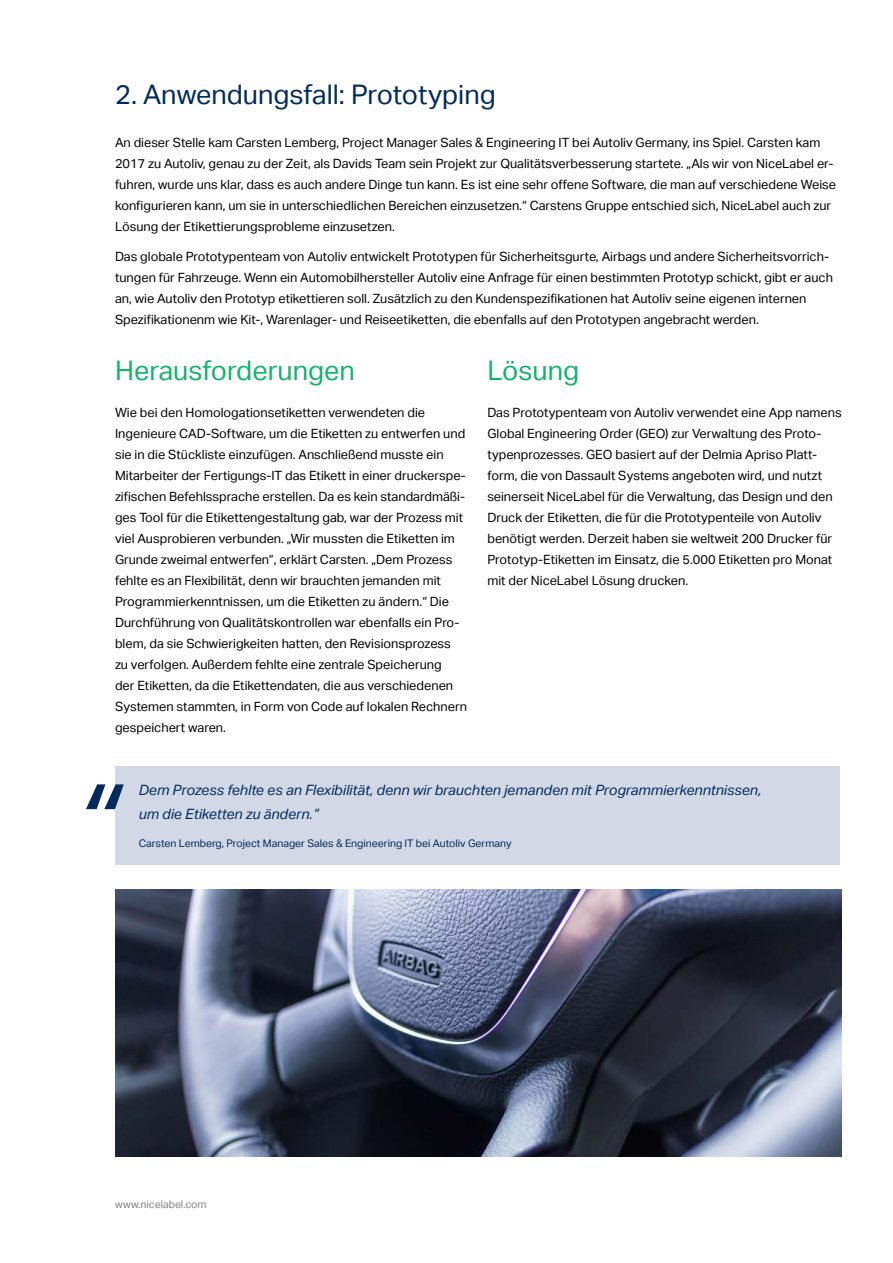
<style>
.page{position:relative;width:893px;height:1263px;background:#fff}
.page>*{position:absolute;margin:0;border:0;box-sizing:border-box;transform-origin:0 0}
.t1{font:27px "Aktiv Grotesk";color:#002b5c}
.t2{font:27px "Aktiv Grotesk";color:#12b46a}
.t3{font:italic 14.25px/24px "Aktiv Grotesk";color:#002b5c}
.t4{font:12.75px/21px "Aktiv Grotesk";color:#000}
.t5{font:10.5px "Aktiv Grotesk";color:#002b5c}
.t6{font:10.5px "Aktiv Grotesk";color:#808285}
</style>
<div class="page">
<div style="left:116px;top:766px;width:724px;height:99px;background:#d3d8e6"></div>
<svg style="left:86px;top:784px;width:38px;height:25px"></svg>
<img style="left:115px;top:889px;width:727px;height:268px">
<h1 class="t1" style="left:115px;top:79px;width:382px">2. Anwendungsfall: Prototyping</h1>
<p class="t4" style="left:115px;top:132px;width:722px">An dieser Stelle kam Carsten Lemberg, Project Manager Sales &amp; Engineering IT bei Autoliv Germany, ins Spiel. Carsten kam 2017 zu Autoliv, genau zu der Zeit, als Davids Team sein Projekt zur Qualitätsverbesserung startete. „Als wir von NiceLabel er&shy;fuhren, wurde uns klar, dass es auch andere Dinge tun kann. Es ist eine sehr offene Software, die man auf verschiedene Weise konfigurieren kann, um sie in unterschiedlichen Bereichen einzusetzen.“ Carstens Gruppe entschied sich, NiceLabel auch zur Lösung der Etikettierungsprobleme einzusetzen.</p>
<p class="t4" style="left:115px;top:246px;width:719px">Das globale Prototypenteam von Autoliv entwickelt Prototypen für Sicherheitsgurte, Airbags und andere Sicherheitsvorrich&shy;tungen für Fahrzeuge. Wenn ein Automobilhersteller Autoliv eine Anfrage für einen bestimmten Prototyp schickt, gibt er auch an, wie Autoliv den Prototyp etikettieren soll. Zusätzlich zu den Kundenspezifikationen hat Autoliv seine eigenen internen Spezifikationenm wie Kit-, Warenlager- und Reiseetiketten, die ebenfalls auf den Prototypen angebracht werden.</p>
<h1 class="t2" style="left:115px;top:355px;width:242px">Herausforderungen</h1>
<p class="t4" style="left:115px;top:402px;width:353px">Wie bei den Homologationsetiketten verwendeten die Ingenieure CAD-Software, um die Etiketten zu entwerfen und sie in die Stückliste einzufügen. Anschließend musste ein Mitarbeiter der Fertigungs-IT das Etikett in einer druckerspe&shy;zifischen Befehlssprache erstellen. Da es kein standardmäßi&shy;ges Tool für die Etikettengestaltung gab, war der Prozess mit viel Ausprobieren verbunden. „Wir mussten die Etiketten im Grunde zweimal entwerfen“, erklärt Carsten. „Dem Prozess fehlte es an Flexibilität, denn wir brauchten jemanden mit Programmierkenntnissen, um die Etiketten zu ändern.“ Die Durchführung von Qualitätskontrollen war ebenfalls ein Pro&shy;blem, da sie Schwierigkeiten hatten, den Revisionsprozess zu verfolgen. Außerdem fehlte eine zentrale Speicherung<br>der Etiketten, da die Etikettendaten, die aus verschiedenen Systemen stammten, in Form von Code auf lokalen Rechnern gespeichert waren.</p>
<h1 class="t2" style="left:487px;top:355px;width:93px">Lösung</h1>
<p class="t4" style="left:487px;top:402px;width:356px">Das Prototypenteam von Autoliv verwendet eine App namens Global Engineering Order (GEO) zur Verwaltung des Proto&shy;typenprozesses. GEO basiert auf der Delmia Apriso Platt&shy;form, die von Dassault Systems angeboten wird, und nutzt seinerseit NiceLabel für die Verwaltung, das Design und den Druck der Etiketten, die für die Prototypenteile von Autoliv benötigt werden. Derzeit haben sie weltweit 200 Drucker für Prototyp-Etiketten im Einsatz, die 5.000 Etiketten pro Monat mit der NiceLabel Lösung drucken.</p>
<p class="t3" style="left:139px;top:778px;width:624px">Dem Prozess fehlte es an Flexibilität, denn wir brauchten jemanden mit Programmierkenntnissen, um die Etiketten zu ändern.”</p>
<p class="t5" style="left:139px;top:838px;width:374px">Carsten Lemberg, Project Manager Sales &amp; Engineering IT bei Autoliv Germany</p>
<p class="t6" style="left:115px;top:1199px;width:93px">www.nicelabel.com</p>
</div>
